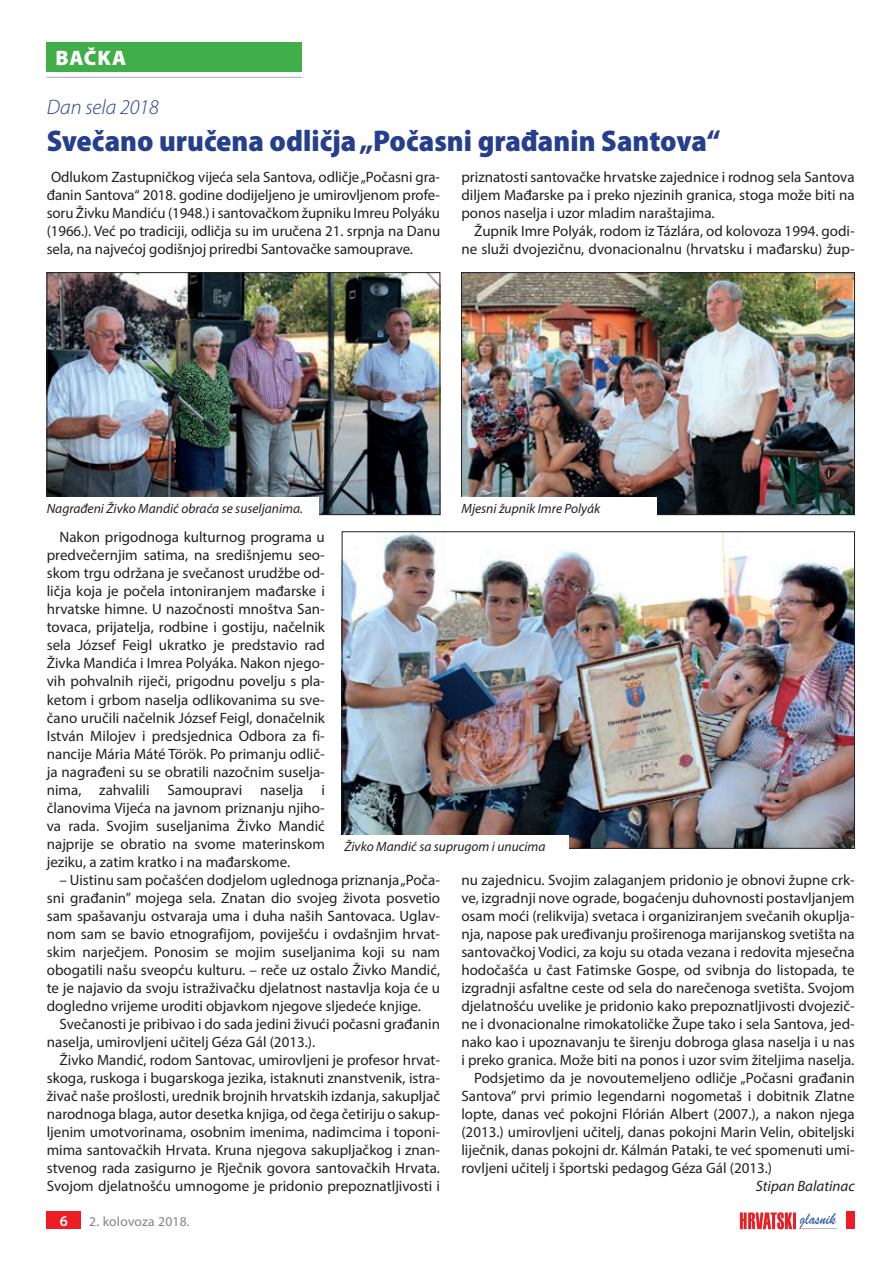
<style>
.page{position:relative;width:893px;height:1263px;background:#fff}
.page>*{position:absolute;margin:0;border:0;box-sizing:border-box;transform-origin:0 0}
.t1{font:900 semi-condensed 30px "Myriad Pro";color:#253f8e}
.t2{font:italic 300 21px "Myriad Pro";color:#253f8e}
.t3{font:900 21px "Myriad Pro";letter-spacing:.035em;color:#fff}
.t4{font:15px/18px "Myriad Pro";color:#231f20;text-align:justify}
.t5{font:italic 15px "Myriad Pro";color:#231f20}
.t6{font:600 15px "Myriad Pro";color:#fff}
.t7{font:italic 13.5px "Myriad Pro";color:#231f20}
.t8{font:13.5px "Myriad Pro";letter-spacing:.02em;color:#808285}
</style>
<div class="page">
<svg style="left:740px;top:1212px;width:96px;height:17px"></svg>
<div style="left:846px;top:1212px;width:9px;height:17px;background:#ee1d23"></div>
<div style="left:47px;top:1212px;width:34px;height:17px;background:#ee1d23"></div>
<div style="left:47px;top:43px;width:255px;height:29px;background:#40ae49"></div>
<hr style="left:47px;top:77px;width:255px;height:1px;background:#a8a9ad">
<img style="left:49px;top:274px;width:389px;height:239px">
<div style="left:47px;top:272px;width:393px;height:243px;border:1px solid #231f20"></div>
<img style="left:463px;top:274px;width:390px;height:239px">
<div style="left:461px;top:272px;width:394px;height:243px;border:1px solid #231f20"></div>
<img style="left:344px;top:533px;width:509px;height:313px">
<div style="left:43px;top:497px;width:276px;height:22px;background:#fff"></div>
<div style="left:457px;top:497px;width:200px;height:22px;background:#fff"></div>
<div style="left:340px;top:835px;width:229px;height:21px;background:#fff"></div>
<h2 class="t3" style="left:55px;top:44px;width:72px">BaČka</h2>
<h2 class="t2" style="left:47px;top:94px;width:114px">Dan sela 2018</h2>
<h1 class="t1" style="left:47px;top:121px;width:675px">Svečano uručena odličja „Počasni građanin Santova“</h1>
<p class="t4" style="left:47px;top:168px;width:395px">Odlukom Zastupničkog vijeća sela Santova, odličje „Počasni gra&shy;đanin Santova“ 2018. godine dodijeljeno je umirovljenom profe&shy;soru Živku Mandiću (1948.) i santovačkom župniku Imreu Polyáku (1966.). Već po tradiciji, odličja su im uručena 21. srpnja na Danu sela, na najvećoj godišnjoj priredbi Santovačke samouprave.</p>
<p class="t4" style="left:461px;top:168px;width:395px">priznatosti santovačke hrvatske zajednice i rodnog sela Santova diljem Mađarske pa i preko njezinih granica, stoga može biti na ponos naselja i uzor mladim naraštajima.</p>
<p class="t4" style="left:461px;top:222px;width:395px;text-align:right">Župnik Imre Polyák, rodom iz Tázlára, od kolovoza 1994. godi&shy;ne služi dvojezičnu, dvonacionalnu (hrvatsku i mađarsku) žup-</p>
<p class="t7" style="left:47px;top:500px;width:258px">Nagrađeni Živko Mandić obraća se suseljanima.</p>
<p class="t7" style="left:461px;top:500px;width:140px">Mjesni župnik Imre Polyák</p>
<p class="t4" style="left:47px;top:528px;width:280px;text-indent:13px">Nakon prigodnoga kulturnog programa u predvečernjim satima, na središnjemu seo&shy;skom trgu održana je svečanost urudžbe od&shy;ličja koja je počela intoniranjem mađarske i hrvatske himne. U nazočnosti mnoštva San&shy;tovaca, prijatelja, rodbine i gostiju, načelnik sela József Feigl ukratko je predstavio rad Živka Mandića i Imrea Polyáka. Nakon njego&shy;vih pohvalnih riječi, prigodnu povelju s pla&shy;ketom i grbom naselja odlikovanima su sve&shy;čano uručili načelnik József Feigl, donačelnik István Milojev i predsjednica Odbora za fi&shy;nancije Mária Máté Török. Po primanju odlič&shy;ja nagrađeni su se obratili nazočnim suselja&shy;nima, zahvalili Samoupravi naselja i članovima Vijeća na javnom priznanju njiho&shy;va rada. Svojim suseljanima Živko Mandić najprije se obratio na svome materinskom jeziku, a zatim kratko i na mađarskome.</p>
<p class="t4" style="left:47px;top:870px;width:395px;text-indent:13px">– Uistinu sam počašćen dodjelom uglednoga priznanja „Poča&shy;sni građanin” mojega sela. Znatan dio svojeg života posvetio sam spašavanju ostvaraja uma i duha naših Santovaca. Uglav&shy;nom sam se bavio etnografijom, poviješću i ovdašnjim hrvat&shy;skim narječjem. Ponosim se mojim suseljanima koji su nam obogatili našu sveopću kulturu. – reče uz ostalo Živko Mandić, te je najavio da svoju istraživačku djelatnost nastavlja koja će u dogledno vrijeme uroditi objavkom njegove sljedeće knjige.</p>
<p class="t4" style="left:47px;top:1014px;width:395px;text-indent:13px">Svečanosti je pribivao i do sada jedini živući počasni građanin naselja, umirovljeni učitelj Géza Gál (2013.).</p>
<p class="t4" style="left:47px;top:1050px;width:395px;text-indent:13px">Živko Mandić, rodom Santovac, umirovljeni je profesor hrvat&shy;skoga, ruskoga i bugarskoga jezika, istaknuti znanstvenik, istra&shy;živač naše prošlosti, urednik brojnih hrvatskih izdanja, sakupljač narodnoga blaga, autor desetka knjiga, od čega četiriju o sakup&shy;ljenim umotvorinama, osobnim imenima, nadimcima i toponi&shy;mima santovačkih Hrvata. Kruna njegova sakupljačkog i znan&shy;stvenog rada zasigurno je Rječnik govora santovačkih Hrvata.<br>Svojom djelatnošću umnogome je pridonio prepoznatljivosti i</p>
<p class="t7" style="left:344px;top:838px;width:203px">Živko Mandić sa suprugom i unucima</p>
<p class="t4" style="left:461px;top:870px;width:395px">nu zajednicu. Svojim zalaganjem pridonio je obnovi župne crk-</p>
<p class="t4" style="left:461px;top:888px;width:395px">ve, izgradnji nove ograde, bogaćenju duhovnosti postavljanjem</p>
<p class="t4" style="left:461px;top:906px;width:395px">osam moći (relikvija) svetaca i organiziranjem svečanih okuplja-</p>
<p class="t4" style="left:461px;top:924px;width:395px">nja, napose pak uređivanju proširenoga marijanskog svetišta na</p>
<p class="t4" style="left:461px;top:942px;width:395px">santovačkoj Vodici, za koju su otada vezana i redovita mjesečna</p>
<p class="t4" style="left:461px;top:960px;width:395px">hodočašća u čast Fatimske Gospe, od svibnja do listopada, te</p>
<p class="t4" style="left:461px;top:978px;width:395px">izgradnji asfaltne ceste od sela do narečenoga svetišta. Svojom</p>
<p class="t4" style="left:461px;top:996px;width:395px">djelatnošću uvelike je pridonio kako prepoznatljivosti dvojezič-</p>
<p class="t4" style="left:461px;top:1014px;width:395px">ne i dvonacionalne rimokatoličke Župe tako i sela Santova, jed-</p>
<p class="t4" style="left:461px;top:1032px;width:395px">nako kao i upoznavanju te širenju dobroga glasa naselja i u nas</p>
<p class="t4" style="left:461px;top:1050px;width:394px">i preko granica. Može biti na ponos i uzor svim žiteljima naselja.</p>
<p class="t4" style="left:474px;top:1068px;width:382px">Podsjetimo da je novoutemeljeno odličje „Počasni građanin</p>
<p class="t4" style="left:461px;top:1086px;width:395px">Santova” prvi primio legendarni nogometaš i dobitnik Zlatne</p>
<p class="t4" style="left:461px;top:1104px;width:395px">lopte, danas već pokojni Flórián Albert (2007.), a nakon njega</p>
<p class="t4" style="left:461px;top:1122px;width:395px">(2013.) umirovljeni učitelj, danas pokojni Marin Velin, obiteljski</p>
<p class="t4" style="left:461px;top:1140px;width:395px">liječnik, danas pokojni dr. Kálmán Pataki, te već spomenuti umi-</p>
<p class="t4" style="left:461px;top:1158px;width:312px">rovljeni učitelj i športski pedagog Géza Gál (2013.)</p>
<p class="t5" style="left:756px;top:1176px;width:100px">Stipan Balatinac</p>
<p class="t6" style="left:60px;top:1211px;width:10px">6</p>
<p class="t8" style="left:89px;top:1213px;width:102px">2. kolovoza 2018.</p>
</div>
